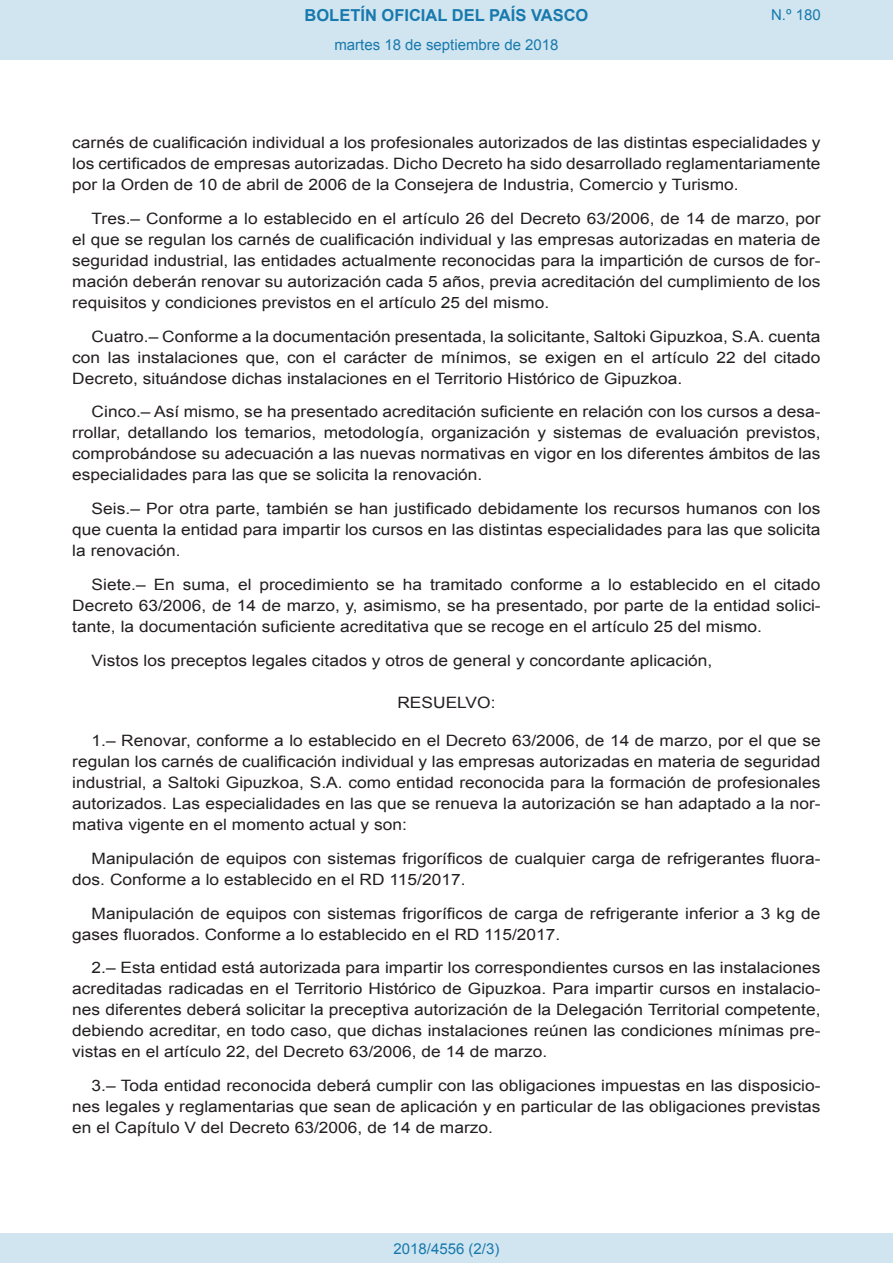
<style>
.page{position:relative;width:893px;height:1263px;background:#fff}
.page>*{position:absolute;margin:0;border:0;box-sizing:border-box;transform-origin:0 0}
.t1{font:700 16.5px "Arial";color:#1879ad}
.BOPVDetalle{font:15.6px/21px "Arial";color:#231f20;text-align:justify;scale:1.11 1}
.BOPVClave{font:15.6px "Arial";color:#231f20;scale:1.11 1}
.Paginacion_Centro{font:15px "Arial";color:#1879ad}
</style>
<div class="page">
<div style="left:0;top:0;width:893px;height:60px;background:#d0e5f0"></div>
<div style="left:0;top:1233px;width:893px;height:30px;background:#d0e5f0"></div>
<p class="t1" style="left:305px;top:4px;width:285px">BOLETÍN OFICIAL DEL PAÍS VASCO</p>
<p class="Paginacion_Centro" style="left:334px;top:35px;width:226px">martes 18 de septiembre de 2018</p>
<p class="Paginacion_Centro" style="left:771px;top:5px;width:51px">N.º 180</p>
<p class="BOPVDetalle" style="left:72px;top:132px;width:676px">carnés de cualificación individual a los profesionales autorizados de las distintas especialidades y los certificados de empresas autorizadas. Dicho Decreto ha sido desarrollado reglamentariamente por la Orden de 10 de abril de 2006 de la Consejera de Industria, Comercio y Turismo.</p>
<p class="BOPVDetalle" style="left:72px;top:208px;width:676px;text-indent:19px">Tres.– Conforme a lo establecido en el artículo 26 del Decreto 63/2006, de 14 de marzo, por el que se regulan los carnés de cualificación individual y las empresas autorizadas en materia de seguridad industrial, las entidades actualmente reconocidas para la impartición de cursos de for&shy;mación deberán renovar su autorización cada 5 años, previa acreditación del cumplimiento de los requisitos y condiciones previstos en el artículo 25 del mismo.</p>
<p class="BOPVDetalle" style="left:72px;top:326px;width:676px;text-indent:19px">Cuatro.– Conforme a la documentación presentada, la solicitante, Saltoki Gipuzkoa, S.A. cuenta con las instalaciones que, con el carácter de mínimos, se exigen en el artículo 22 del citado Decreto, situándose dichas instalaciones en el Territorio Histórico de Gipuzkoa.</p>
<p class="BOPVDetalle" style="left:72px;top:402px;width:676px;text-indent:19px">Cinco.– Así mismo, se ha presentado acreditación suficiente en relación con los cursos a desa&shy;rrollar, detallando los temarios, metodología, organización y sistemas de evaluación previstos, comprobándose su adecuación a las nuevas normativas en vigor en los diferentes ámbitos de las especialidades para las que se solicita la renovación.</p>
<p class="BOPVDetalle" style="left:72px;top:498px;width:676px;text-indent:19px">Seis.– Por otra parte, también se han justificado debidamente los recursos humanos con los que cuenta la entidad para impartir los cursos en las distintas especialidades para las que solicita la renovación.</p>
<p class="BOPVDetalle" style="left:72px;top:574px;width:676px;text-indent:19px">Siete.– En suma, el procedimiento se ha tramitado conforme a lo establecido en el citado Decreto 63/2006, de 14 de marzo, y, asimismo, se ha presentado, por parte de la entidad solici&shy;tante, la documentación suficiente acreditativa que se recoge en el artículo 25 del mismo.</p>
<p class="BOPVDetalle" style="left:92px;top:650px;width:561px">Vistos los preceptos legales citados y otros de general y concordante aplicación,</p>
<p class="BOPVClave" style="left:397px;top:692px;width:90px">RESUELVO:</p>
<p class="BOPVDetalle" style="left:72px;top:730px;width:676px;text-indent:19px">1.– Renovar, conforme a lo establecido en el Decreto 63/2006, de 14 de marzo, por el que se regulan los carnés de cualificación individual y las empresas autorizadas en materia de seguridad industrial, a Saltoki Gipuzkoa, S.A. como entidad reconocida para la formación de profesionales autorizados. Las especialidades en las que se renueva la autorización se han adaptado a la nor&shy;mativa vigente en el momento actual y son:</p>
<p class="BOPVDetalle" style="left:72px;top:848px;width:676px;text-indent:19px">Manipulación de equipos con sistemas frigoríficos de cualquier carga de refrigerantes fluora&shy;dos. Conforme a lo establecido en el RD 115/2017.</p>
<p class="BOPVDetalle" style="left:72px;top:903px;width:676px;text-indent:19px">Manipulación de equipos con sistemas frigoríficos de carga de refrigerante inferior a 3 kg de gases fluorados. Conforme a lo establecido en el RD 115/2017.</p>
<p class="BOPVDetalle" style="left:72px;top:957px;width:676px;text-indent:19px">2.– Esta entidad está autorizada para impartir los correspondientes cursos en las instalaciones acreditadas radicadas en el Territorio Histórico de Gipuzkoa. Para impartir cursos en instalacio&shy;nes diferentes deberá solicitar la preceptiva autorización de la Delegación Territorial competente, debiendo acreditar, en todo caso, que dichas instalaciones reúnen las condiciones mínimas pre&shy;vistas en el artículo 22, del Decreto 63/2006, de 14 de marzo.</p>
<p class="BOPVDetalle" style="left:72px;top:1075px;width:676px;text-indent:19px">3.– Toda entidad reconocida deberá cumplir con las obligaciones impuestas en las disposicio&shy;nes legales y reglamentarias que sean de aplicación y en particular de las obligaciones previstas en el Capítulo V del Decreto 63/2006, de 14 de marzo.</p>
<p class="Paginacion_Centro" style="left:393px;top:1238px;width:107px">2018/4556 (2/3)</p>
</div>
